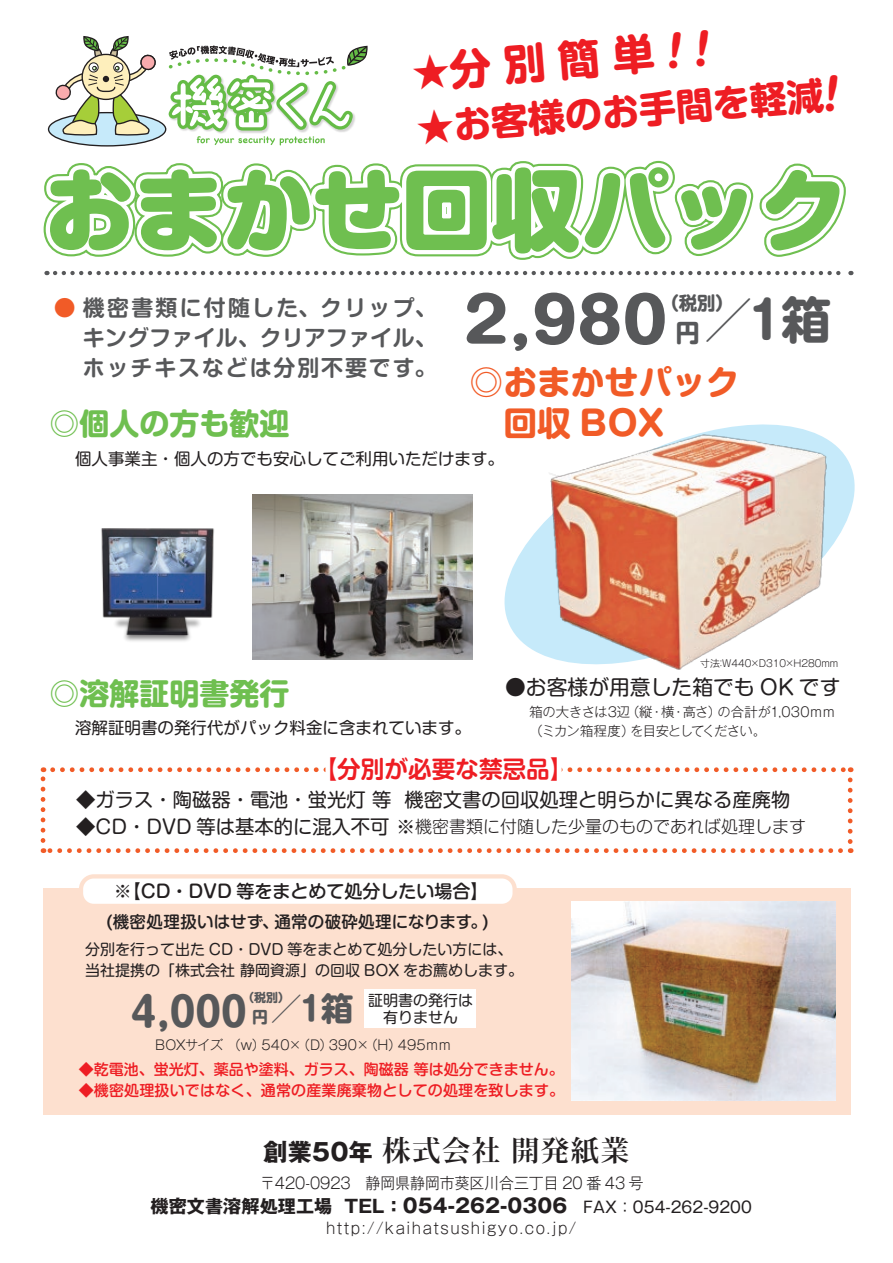
<style>
.page{position:relative;width:893px;height:1263px;background:#fff}
.page>*{position:absolute;margin:0;border:0;box-sizing:border-box;transform-origin:0 0}
.t1{font:900 89.25px "Shin M Go Pro";color:#6fbf50}
.t2{font:700 61.05px "Shin M Go Pro";color:#57585a;scale:1.14 1}
.t3{font:700 49.8px "Shin M Go Pro";color:#57585a}
.t4{font:700 41.85px "Shin M Go Pro";color:#ee1d23}
.t5{font:700 39.6px "Shin M Go Pro";color:#57585a}
.t6{font:700 37.05px "Shin M Go Pro";color:#ee1d23}
.t7{font:700 33.75px/40.3px "Shin M Go Pro";color:#f15b27}
.t8{font:700 32.4px "Shin M Go Pro";color:#57585a}
.t9{font:700 30px "Shin M Go Pro";color:#6fbf50}
.t10{font:700 28.5px "Koz Min Pro";letter-spacing:.05em;color:#231f20}
.t11{font:700 23.55px "Shin M Go Pro De";color:#ee1d23}
.t12{font:700 21.9px/29.8px "Shin M Go Pro De";letter-spacing:.085em;color:#57585a;text-align:justify}
.t13{font:20.85px "Shin M Go Pro";color:#231f20}
.t14{font:19.35px "Shin M Go Pro";color:#231f20}
.t15{font:700 18.3px "Shin M Go Pro";color:#57585a}
.t16{font:500 18px "Shin M Go Pro";color:#231f20}
.t17{font:300 16.95px "Shin M Go Pro";color:#231f20}
.t18{font:16.5px "Shin M Go Pro";color:#231f20}
.t19{font:500 16.5px "Shin M Go Pro";letter-spacing:.01em;color:#231f20}
.t20{font:300 15.6px/24px "Gothic MB101 Pro";color:#231f20;text-align:center;scale:.95 1}
.t21{font:300 15.6px "Gothic MB101 Pro";letter-spacing:.1em;color:#231f20;scale:.95 1}
.t22{font:15px/21.3px "Shin M Go Pro";color:#231f20}
.t23{font:500 15px "Shin M Go Pro";letter-spacing:.01em;color:#ee1d23}
.t24{font:300 13.35px/19.5px "Gothic MB101 Pro";letter-spacing:-.03em;color:#231f20}
.t25{font:300 13.35px "Gothic MB101 Pro";color:#231f20}
.t26{font:700 11.85px "Shin M Go Pro";color:#57585a}
.t27{font:300 9.75px "Gothic MB101 Pro";color:#231f20}
.s1{font-size:37.05px}
.s2{font-size:41.85px}
.s3{font-size:24.45px}
.s4{font-family:"Shin M Go Pro";font-weight:500;color:#f15b27}
.s5{font-weight:400;font-size:19.35px}
.s6{font-size:15.9px}
.s7{font-family:"Gothic MB101 Pro";font-size:24px}
.s8{font-weight:700;font-size:18px}
.s9{font-weight:700;font-size:19.5px}
.s10{font-weight:400}
</style>
<div class="page">
<svg style="left:166px;top:45px;width:202px;height:100px"></svg>
<svg style="left:48px;top:112px;width:118px;height:35px"></svg>
<svg style="left:55px;top:36px;width:101px;height:99px"></svg>
<svg style="left:43px;top:160px;width:811px;height:115px"></svg>
<div style="left:43px;top:888px;width:807px;height:226px;background:#fde0cf"></div>
<svg style="left:504px;top:424px;width:351px;height:233px"></svg>
<img style="left:572px;top:994px;width:263px;height:106px">
<div style="left:364px;top:989px;width:112px;height:39px;background:#fff"></div>
<img style="left:253px;top:495px;width:219px;height:164px">
<img style="left:101px;top:528px;width:113px;height:113px">
<svg style="left:41px;top:767px;width:812px;height:227px"></svg>
<img style="left:548px;top:431px;width:281px;height:239px">
<h3 class="t4" style="left:410px;top:40px;width:326px;rotate:-5deg"><span class="s1">★</span>分別簡単!!</h3>
<h3 class="t6" style="left:415px;top:99px;width:451px;rotate:-5deg">★お客様のお手間を軽減<span class="s2">!</span></h3>
<h1 class="t1" style="left:45px;top:137px;width:805px">おまかせ回収パック</h1>
<h2 class="t2" style="left:463px;top:271px;width:180px">2,980</h2>
<p class="t15" style="left:660px;top:288px;width:75px">（税別）</p>
<h3 class="t3" style="left:675px;top:280px;width:157px"><span class="s3">円</span>／1箱</h3>
<h3 class="t12" style="left:54px;top:290px;width:384px"><span class="s4">●</span> 機密書類に付随した、クリップ、　 キングファイル、クリアファイル、　 ホッチキスなどは分別不要です。</h3>
<h3 class="t7" style="left:470px;top:358px;width:271px">◎おまかせパック　回収 BOX</h3>
<h3 class="t9" style="left:49px;top:399px;width:241px">◎個人の方も歓迎</h3>
<p class="t18" style="left:75px;top:445px;width:430px">個人事業主・個人の方でも安心してご利用いただけます。</p>
<h3 class="t9" style="left:49px;top:669px;width:241px">◎溶解証明書発行</h3>
<p class="t18" style="left:75px;top:715px;width:397px">溶解証明書の発行代がパック料金に含まれています。</p>
<p class="t27" style="left:700px;top:655px;width:140px">寸法：W440×D310×H280ｍｍ</p>
<h3 class="t13" style="left:505px;top:670px;width:337px">●お客様が用意した箱でも OK です</h3>
<p class="t24" style="left:529px;top:700px;width:308px">箱の大きさは3辺（縦・横・高さ）の合計が1,030ｍｍ（ミカン箱程度）を目安としてください。</p>
<h3 class="t11" style="left:314px;top:750px;width:261px">【分別が必要な禁忌品】</h3>
<p class="t14" style="left:76px;top:784px;width:715px">◆ガラス・陶磁器・電池・蛍光灯 等 機密文書の回収処理と明らかに異なる産廃物</p>
<p class="t17" style="left:76px;top:813px;width:731px"><span class="s5">◆CD・DVD 等は基本的に混入不可 ※</span>機密書類に付随した少量のものであれば処理します</p>
<p class="t16" style="left:114px;top:877px;width:376px">※【CD・DVD 等をまとめて処分したい場合】</p>
<p class="t19" style="left:107px;top:908px;width:384px">(機密処理扱いはせず、通常の破砕処理になります。)</p>
<p class="t22" style="left:85px;top:937px;width:440px">分別を行って出た CD・DVD 等をまとめて処分したい方には、当社提携の「株式会社 静岡資源」の回収 BOX をお薦めします。</p>
<p class="t26" style="left:242px;top:988px;width:49px">（税別）</p>
<p class="t25" style="left:155px;top:1033px;width:298px">BOXサイズ （ｗ）540×（D）390×（H）495ｍｍ</p>
<p class="t22" style="left:368px;top:990px;width:106px;line-height:17px;text-align:center">証明書の発行は有りません</p>
<h3 class="t8" style="left:252px;top:983px;width:103px"><span class="s6">円</span>／1箱</h3>
<h3 class="t5" style="left:131px;top:980px;width:118px">4,000</h3>
<p class="t23" style="left:79px;top:1057px;width:486px">◆乾電池、蛍光灯、薬品や塗料、ガラス、陶磁器 等は処分できません。</p>
<p class="t23" style="left:79px;top:1078px;width:487px">◆機密処理扱いではなく、通常の産業廃棄物としての処理を致します。</p>
<h3 class="t10" style="left:263px;top:1130px;width:367px"><span class="s7">創業50年</span> 株式会社 開発紙業</h3>
<p class="t20" style="left:151px;top:1168px;width:634px">〒420-0923　静岡県静岡市葵区川合三丁目 20 番 43 号<br><span class="s8">機密文書溶解処理工場 TEL：</span><span class="s9">054-262-0306</span> <span class="s10">FAX：054-262-9200</span></p>
<p class="t21" style="left:326px;top:1215px;width:265px">http://kaihatsushigyo.co.jp/</p>
</div>
